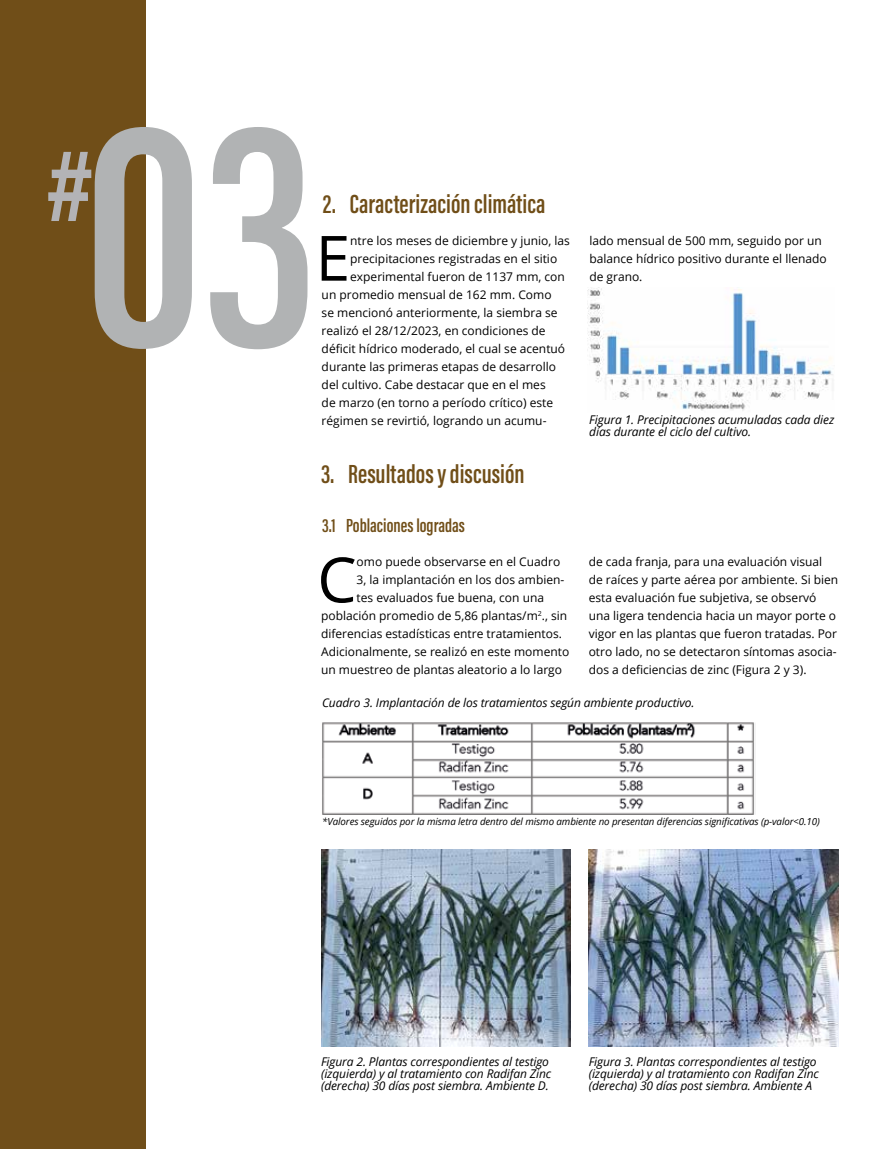
<style>
.page{position:relative;width:893px;height:1149px;background:#fff}
.page>*{position:absolute;margin:0;border:0;box-sizing:border-box;transform-origin:0 0}
.t1{font:333px "Acumin Variable Concept";color:#b1b3b4}
.t2{font:105px "Acumin Variable Concept";color:#b3b3b6}
.t3{font:62.4px "Open Sans";color:#000}
.t4{font:27px "Acumin Variable Concept";color:#704e18}
.t5{font:19.5px "Acumin Variable Concept";color:#704e18}
.t6{font:12px/18px "Open Sans";color:#000}
.t7{font:italic 12px/12px "Open Sans";letter-spacing:-.01em;color:#000}
.t8{font:italic 9.75px "Open Sans";letter-spacing:-.01em;color:#000}
</style>
<div class="page">
<img style="left:322px;top:722px;width:434px;height:92px">
<img style="left:587px;top:287px;width:246px;height:124px">
<div style="left:0;top:0;width:145px;height:1148px;background:#704e18"></div>
<img style="left:321px;top:849px;width:249px;height:197px">
<img style="left:589px;top:849px;width:249px;height:197px">
<h1 class="t1" style="left:84px;top:1px;width:235px">03</h1>
<h2 class="t2" style="left:46px;top:112px;width:49px">#</h2>
<h3 class="t4" style="left:323px;top:185px;width:224px">2. Caracterización climática</h3>
<h3 class="t3" style="left:316px;top:215px;width:36px">E</h3>
<p class="t6" style="left:350px;top:231px;width:221px">ntre los meses de diciembre y junio, las</p>
<p class="t6" style="left:350px;top:249px;width:209px">precipitaciones registradas en el sitio</p>
<p class="t6" style="left:350px;top:267px;width:216px">experimental fueron de 1137 mm, con</p>
<p class="t6" style="left:322px;top:285px;width:231px">un promedio mensual de 162 mm. Como</p>
<p class="t6" style="left:322px;top:303px;width:237px">se mencionó anteriormente, la siembra se</p>
<p class="t6" style="left:322px;top:321px;width:225px">realizó el 28/12/2023, en condiciones de</p>
<p class="t6" style="left:322px;top:339px;width:245px">déficit hídrico moderado, el cual se acentuó</p>
<p class="t6" style="left:322px;top:357px;width:236px">durante las primeras etapas de desarrollo</p>
<p class="t6" style="left:322px;top:375px;width:226px">del cultivo. Cabe destacar que en el mes</p>
<p class="t6" style="left:322px;top:393px;width:233px">de marzo (en torno a período crítico) este</p>
<p class="t6" style="left:322px;top:411px;width:226px">régimen se revirtió, logrando un acumu-</p>
<h3 class="t4" style="left:321px;top:455px;width:205px">3. Resultados y discusión</h3>
<h3 class="t5" style="left:322px;top:511px;width:144px">3.1 Poblaciones logradas</h3>
<p class="t6" style="left:589px;top:231px;width:239px">lado mensual de 500 mm, seguido por un balance hídrico positivo durante el llenado de grano.</p>
<p class="t7" style="left:589px;top:413px;width:246px">Figura 1. Precipitaciones acumuladas cada diez días durante el ciclo del cultivo.</p>
<h3 class="t3" style="left:317px;top:536px;width:41px">C</h3>
<p class="t6" style="left:357px;top:552px;width:205px">omo puede observarse en el Cuadro</p>
<p class="t6" style="left:589px;top:552px;width:251px">de cada franja, para una evaluación visual de raíces y parte aérea por ambiente. Si bien esta evaluación fue subjetiva, se observó una ligera tendencia hacia un mayor porte o vigor en las plantas que fueron tratadas. Por otro lado, no se detectaron síntomas asocia&shy;dos a deficiencias de zinc (Figura 2 y 3).</p>
<p class="t7" style="left:322px;top:696px;width:374px">Cuadro 3. Implantación de los tratamientos según ambiente productivo.</p>
<p class="t6" style="left:357px;top:570px;width:209px">3, la implantación en los dos ambien-</p>
<p class="t6" style="left:357px;top:588px;width:189px">tes evaluados fue buena, con una</p>
<p class="t6" style="left:321px;top:606px;width:248px">población promedio de 5,86 plantas/m<sup>2</sup>., sin</p>
<p class="t6" style="left:321px;top:624px;width:242px">diferencias estadísticas entre tratamientos.</p>
<p class="t6" style="left:321px;top:642px;width:250px">Adicionalmente, se realizó en este momento</p>
<p class="t6" style="left:321px;top:660px;width:242px">un muestreo de plantas aleatorio a lo largo</p>
<p class="t8" style="left:322px;top:814px;width:499px">*Valores seguidos por la misma letra dentro del mismo ambiente no presentan diferencias significativas (p-valor&lt;0.10)</p>
<p class="t7" style="left:321px;top:1054px;width:232px">Figura 2. Plantas correspondientes al testigo (izquierda) y al tratamiento con Radifan Zinc (derecha) 30 días post siembra. Ambiente D.</p>
<p class="t7" style="left:589px;top:1054px;width:232px">Figura 3. Plantas correspondientes al testigo (izquierda) y al tratamiento con Radifan Zinc (derecha) 30 días post siembra. Ambiente A</p>
</div>
